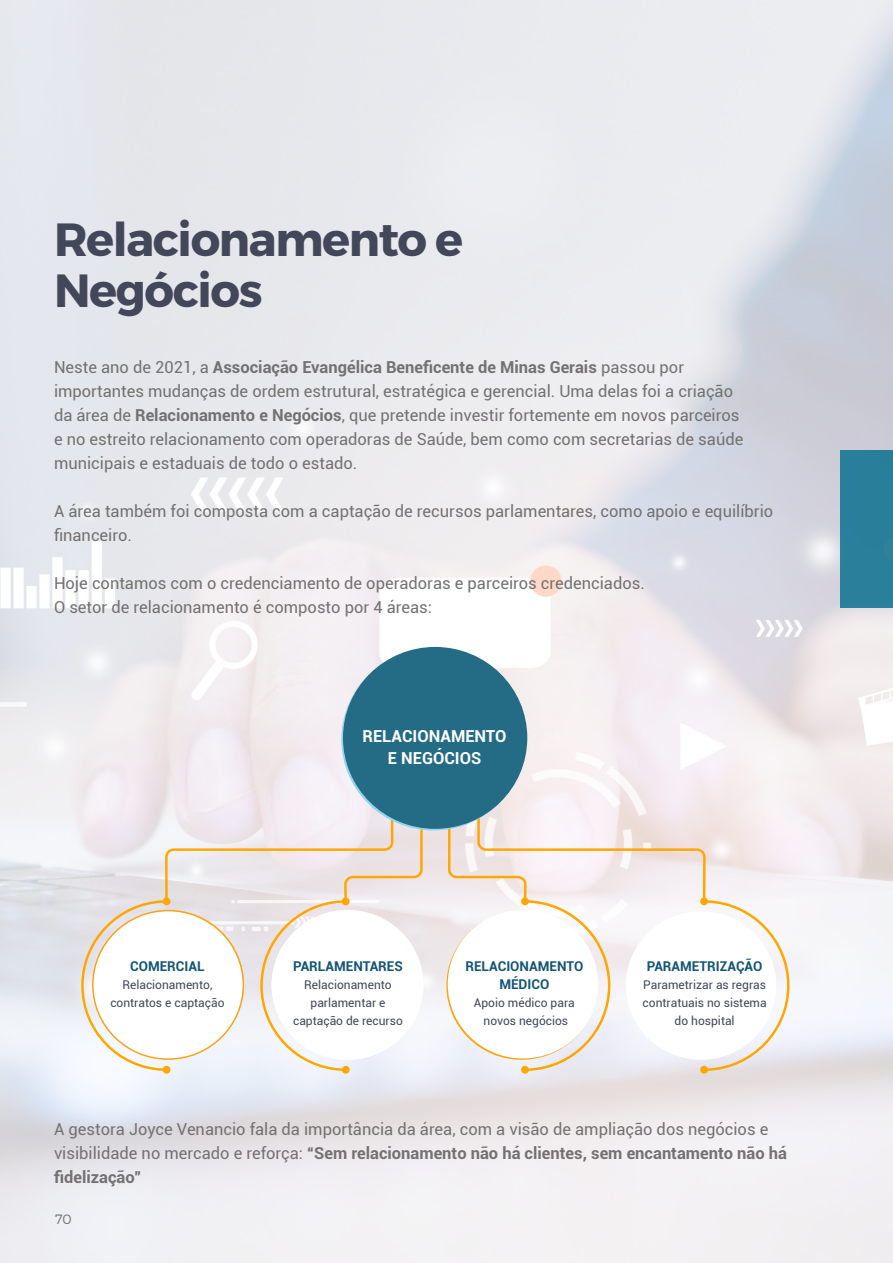
<style>
.page{position:relative;width:893px;height:1263px;background:#fff}
.page>*{position:absolute;margin:0;border:0;box-sizing:border-box;transform-origin:0 0}
.t1{font:700 46.5px/51px "Montserrat";letter-spacing:-.03em;color:#43475a}
.t2{font:16.5px/24px "Roboto";color:#737171}
.t3{font:700 16.5px/22px "Roboto";color:#fff;text-align:center}
.t4{font:700 13.5px/18px "Roboto";color:#145475;text-align:center}
.t5{font:300 13.5px "Montserrat";color:#575756}
.t6{font:12px/18px "Roboto";color:#43475a;text-align:center}
.s1{font-weight:700}
</style>
<div class="page">
<img style="left:0;top:0;width:893px;height:1263px">
<div style="left:840px;top:451px;width:53px;height:157px;background:#297f9a"></div>
<svg style="left:81px;top:721px;width:179px;height:353px;fill:#efe9ee"></svg>
<svg style="left:260px;top:721px;width:163px;height:353px;fill:#f1e9ee"></svg>
<svg style="left:448px;top:820px;width:29px;height:254px"></svg>
<svg style="left:477px;top:721px;width:312px;height:353px;fill:#f6eff3"></svg>
<div style="left:626px;top:911px;width:150px;height:149px;background:#fff;border-radius:50%"></div>
<div style="left:93px;top:911px;width:150px;height:148px;background:#fff;border-radius:50%"></div>
<div style="left:448px;top:910px;width:150px;height:148px;background:#fff;border-radius:50%"></div>
<svg style="left:271px;top:909px;width:153px;height:152px"></svg>
<div style="left:343px;top:647px;width:184px;height:182px;background:#246b85;border-radius:50%"></div>
<h1 class="t1" style="left:54px;top:215px;width:410px">Relacionamento e<br>Negócios</h1>
<p class="t2" style="left:54px;top:354px;width:691px">Neste ano de 2021, a <span class="s1">Associação Evangélica Beneficente de Minas Gerais</span> passou por importantes mudanças de ordem estrutural, estratégica e gerencial. Uma delas foi a criação da área de <span class="s1">Relacionamento e Negócios</span>, que pretende investir fortemente em novos parceiros e no estreito relacionamento com operadoras de Saúde, bem como com secretarias de saúde municipais e estaduais de todo o estado.</p>
<p class="t2" style="left:54px;top:498px;width:721px">A área também foi composta com a captação de recursos parlamentares, como apoio e equilíbrio financeiro.</p>
<p class="t2" style="left:54px;top:570px;width:592px">Hoje contamos com o credenciamento de operadoras e parceiros credenciados.<br>O setor de relacionamento é composto por 4 áreas:</p>
<p class="t3" style="left:363px;top:725px;width:145px">RELACIONAMENTO<br>E NEGÓCIOS</p>
<p class="t4" style="left:130px;top:956px;width:76px">COMERCIAL</p>
<p class="t6" style="left:110px;top:975px;width:116px">Relacionamento, contratos e captação</p>
<p class="t4" style="left:293px;top:956px;width:111px">PARLAMENTARES</p>
<p class="t6" style="left:293px;top:975px;width:111px">Relacionamento parlamentar e captação de recurso</p>
<p class="t4" style="left:465px;top:956px;width:119px">RELACIONAMENTO<br>MÉDICO</p>
<p class="t6" style="left:474px;top:993px;width:102px">Apoio médico para novos negócios</p>
<p class="t4" style="left:647px;top:956px;width:117px">PARAMETRIZAÇÃO</p>
<p class="t6" style="left:643px;top:975px;width:126px">Parametrizar as regras contratuais no sistema do hospital</p>
<p class="t2" style="left:54px;top:1116px;width:734px">A gestora Joyce Venancio fala da importância da área, com a visão de ampliação dos negócios e visibilidade no mercado e reforça: <span class="s1">“Sem relacionamento não há clientes, sem encantamento não há fidelização”</span></p>
<p class="t5" style="left:55px;top:1211px;width:18px">70</p>
</div>
